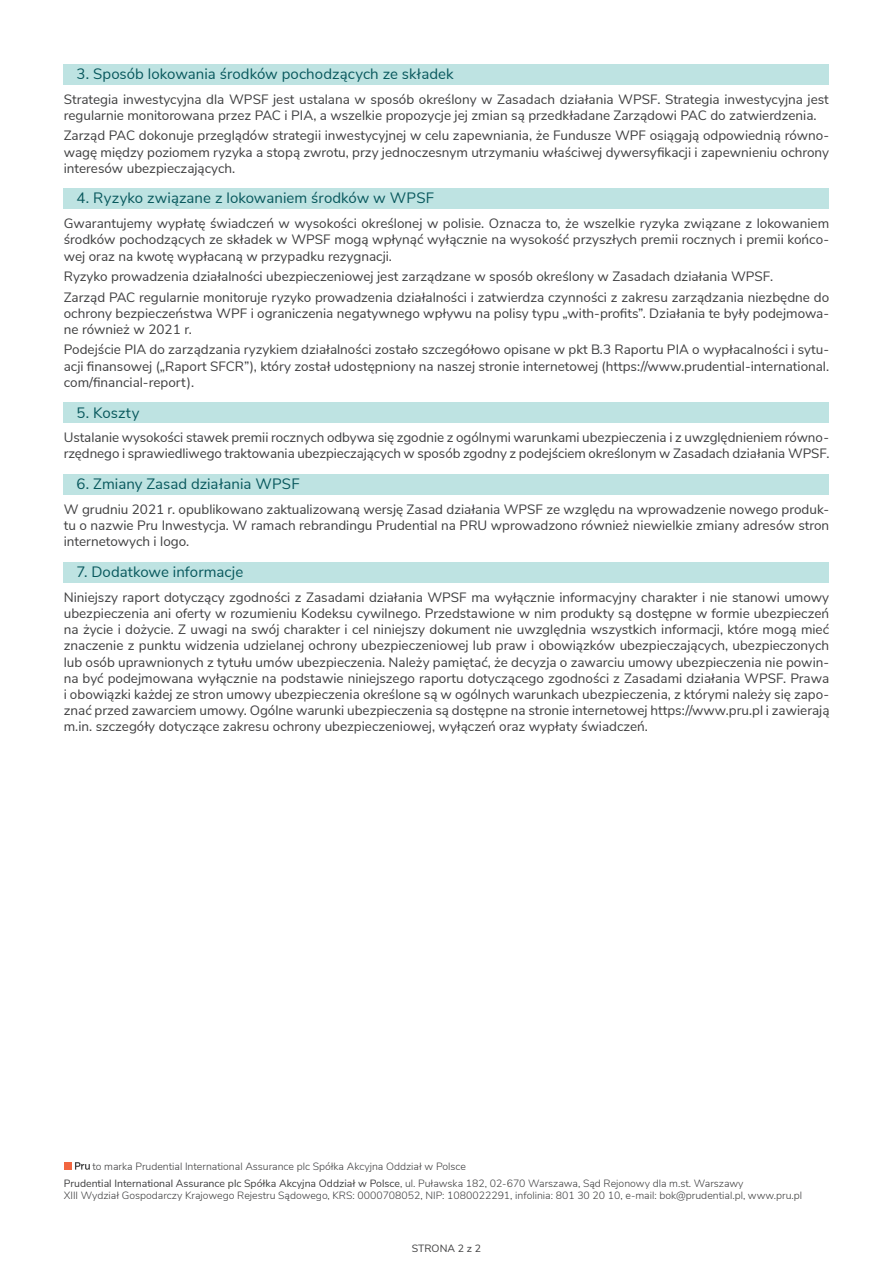
<style>
.page{position:relative;width:893px;height:1263px;background:#fff}
.page>*{position:absolute;margin:0;border:0;box-sizing:border-box;transform-origin:0 0}
.podrozdział{font:15px "Nunito Sans";letter-spacing:.005em;color:#08585d}
.tekst_9pt{font:13.5px/16.2px "Nunito Sans";color:#3e3e3f;text-align:justify}
.t1{font:300 10.5px "Nunito Sans";color:#3e3e3f}
.t2{font:10.5px "Nunito Sans";color:#3e3e3f}
.s1{font-weight:300}
</style>
<div class="page">
<div style="left:64px;top:64px;width:765px;height:20px;background:#bee3e2"></div>
<div style="left:64px;top:188px;width:765px;height:21px;background:#bee3e2"></div>
<div style="left:64px;top:402px;width:765px;height:21px;background:#bee3e2"></div>
<div style="left:64px;top:474px;width:765px;height:20px;background:#bee3e2"></div>
<div style="left:64px;top:562px;width:765px;height:20px;background:#bee3e2"></div>
<svg style="left:75px;top:1162px;width:15px;height:8px"></svg>
<div style="left:64px;top:1162px;width:7px;height:7px;background:#f26640"></div>
<p class="podrozdział" style="left:77px;top:63px;width:379px">3. Sposób lokowania środków pochodzących ze składek</p>
<p class="tekst_9pt" style="left:64px;top:90px;width:767px">Strategia inwestycyjna dla WPSF jest ustalana w sposób określony w Zasadach działania WPSF. Strategia inwestycyjna jest regularnie monitorowana przez PAC i PIA, a wszelkie propozycje jej zmian są przedkładane Zarządowi PAC do zatwierdzenia.</p>
<p class="tekst_9pt" style="left:64px;top:127px;width:767px">Zarząd PAC dokonuje przeglądów strategii inwestycyjnej w celu zapewniania, że Fundusze WPF osiągają odpowiednią równo&shy;wagę między poziomem ryzyka a stopą zwrotu, przy jednoczesnym utrzymaniu właściwej dywersyfikacji i zapewnieniu ochrony interesów ubezpieczających.</p>
<p class="podrozdział" style="left:77px;top:187px;width:359px">4. Ryzyko związane z lokowaniem środków w WPSF</p>
<p class="tekst_9pt" style="left:64px;top:215px;width:767px">Gwarantujemy wypłatę świadczeń w wysokości określonej w polisie. Oznacza to, że wszelkie ryzyka związane z lokowaniem środków pochodzących ze składek w WPSF mogą wpłynąć wyłącznie na wysokość przyszłych premii rocznych i premii końco&shy;wej oraz na kwotę wypłacaną w przypadku rezygnacji.</p>
<p class="tekst_9pt" style="left:64px;top:267px;width:711px">Ryzyko prowadzenia działalności ubezpieczeniowej jest zarządzane w sposób określony w Zasadach działania WPSF.</p>
<p class="tekst_9pt" style="left:64px;top:288px;width:767px">Zarząd PAC regularnie monitoruje ryzyko prowadzenia działalności i zatwierdza czynności z zakresu zarządzania niezbędne do ochrony bezpieczeństwa WPF i ograniczenia negatywnego wpływu na polisy typu „with-profits”. Działania te były podejmowa&shy;ne również w 2021 r.</p>
<p class="tekst_9pt" style="left:64px;top:341px;width:767px">Podejście PIA do zarządzania ryzykiem działalności zostało szczegółowo opisane w pkt B.3 Raportu PIA o wypłacalności i sytu&shy;acji finansowej („Raport SFCR”), który został udostępniony na naszej stronie internetowej (https://www.prudential-international. com/financial-report).</p>
<p class="podrozdział" style="left:77px;top:401px;width:64px">5. Koszty</p>
<p class="tekst_9pt" style="left:64px;top:429px;width:767px">Ustalanie wysokości stawek premii rocznych odbywa się zgodnie z ogólnymi warunkami ubezpieczenia i z uwzględnieniem równo&shy;rzędnego i sprawiedliwego traktowania ubezpieczających w sposób zgodny z podejściem określonym w Zasadach działania WPSF.</p>
<p class="podrozdział" style="left:77px;top:473px;width:225px">6. Zmiany Zasad działania WPSF</p>
<p class="tekst_9pt" style="left:64px;top:500px;width:767px">W grudniu 2021 r. opublikowano zaktualizowaną wersję Zasad działania WPSF ze względu na wprowadzenie nowego produk&shy;tu o nazwie Pru Inwestycja. W ramach rebrandingu Prudential na PRU wprowadzono również niewielkie zmiany adresów stron internetowych i logo.</p>
<p class="podrozdział" style="left:77px;top:561px;width:168px">7. Dodatkowe informacje</p>
<p class="tekst_9pt" style="left:64px;top:588px;width:767px">Niniejszy raport dotyczący zgodności z Zasadami działania WPSF ma wyłącznie informacyjny charakter i nie stanowi umowy ubezpieczenia ani oferty w rozumieniu Kodeksu cywilnego. Przedstawione w nim produkty są dostępne w formie ubezpieczeń na życie i dożycie. Z uwagi na swój charakter i cel niniejszy dokument nie uwzględnia wszystkich informacji, które mogą mieć znaczenie z punktu widzenia udzielanej ochrony ubezpieczeniowej lub praw i obowiązków ubezpieczających, ubezpieczonych lub osób uprawnionych z tytułu umów ubezpieczenia. Należy pamiętać, że decyzja o zawarciu umowy ubezpieczenia nie powin&shy;na być podejmowana wyłącznie na podstawie niniejszego raportu dotyczącego zgodności z Zasadami działania WPSF. Prawa i obowiązki każdej ze stron umowy ubezpieczenia określone są w ogólnych warunkach ubezpieczenia, z którymi należy się zapo&shy;znać przed zawarciem umowy. Ogólne warunki ubezpieczenia są dostępne na stronie internetowej https://www.pru.pl i zawierają m.in. szczegóły dotyczące zakresu ochrony ubezpieczeniowej, wyłączeń oraz wypłaty świadczeń.</p>
<p class="t1" style="left:92px;top:1158px;width:375px">to marka Prudential International Assurance plc Spółka Akcyjna Oddział w Polsce</p>
<p class="t2" style="left:64px;top:1175px;width:681px">Prudential International Assurance plc Spółka Akcyjna Oddział w Polsce<span class="s1">, ul. Puławska 182, 02-670 Warszawa, Sąd Rejonowy dla m.st. Warszawy</span></p>
<p class="t1" style="left:64px;top:1188px;width:740px">XIII Wydział Gospodarczy Krajowego Rejestru Sądowego, KRS: 0000708052, NIP: 1080022291, infolinia: 801 30 20 10, e-mail: bok@prudential.pl, www.pru.pl</p>
<p class="t2" style="left:412px;top:1241px;width:71px">STRONA 2 z 2</p>
</div>
